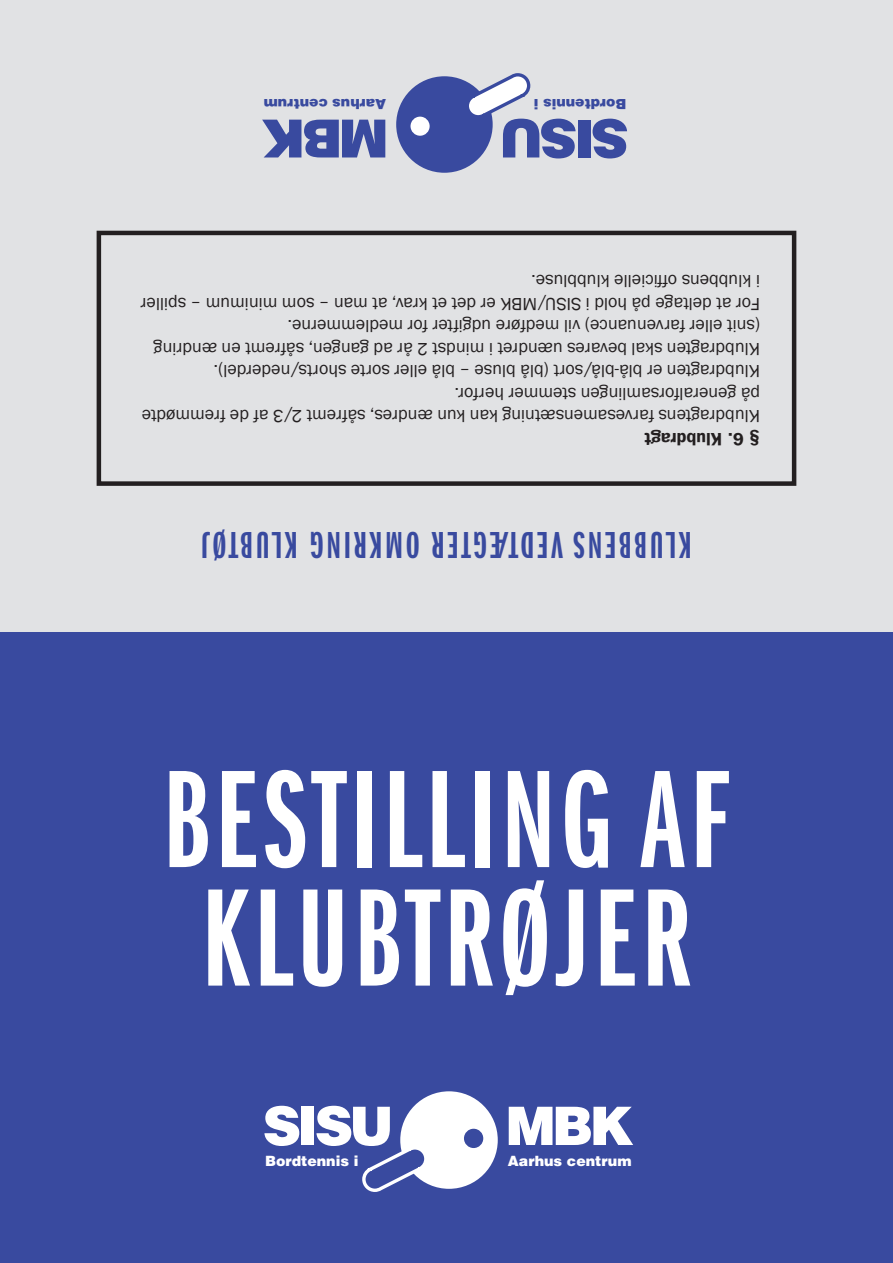
<style>
.page{position:relative;width:893px;height:1263px;background:#fff}
.page>*{position:absolute;margin:0;border:0;box-sizing:border-box;transform-origin:0 0}
.t1{font:144px/118.5px "Franklin Gothic Demi X Cmpr";letter-spacing:.04em;color:#fff}
.t2{font:900 53.1px "Helvetica";letter-spacing:-.07em;color:#fff}
.t3{font:900 52.65px "Helvetica";letter-spacing:-.07em;color:#394a9f}
.t4{font:39px "Franklin Gothic Demi X Cmpr";letter-spacing:.07em;color:#394a9f}
.t5{font:18px/22.5px "Franklin Gothic";color:#231f20}
.t6{font:600 18px "Franklin Gothic";color:#231f20}
.t7{font:900 14.1px "Helvetica";color:#fff}
.t8{font:900 13.95px "Helvetica";color:#394a9f}
</style>
<div class="page">
<div style="left:0;top:631px;width:893px;height:632px;background:#394a9f"></div>
<div style="left:400px;top:1091px;width:98px;height:98px;background:#fff;border-radius:50%"></div>
<svg style="left:362px;top:1143px;width:67px;height:49px"></svg>
<div style="left:464px;top:1129px;width:19px;height:19px;background:#394a9f;border-radius:50%"></div>
<div style="left:0;top:0;width:893px;height:631px;background:#e1e2e4"></div>
<div style="left:396px;top:76px;width:97px;height:97px;background:#394a9f;border-radius:50%"></div>
<svg style="left:464px;top:73px;width:67px;height:48px"></svg>
<div style="left:410px;top:117px;width:20px;height:19px;background:#fff;border-radius:50%"></div>
<div style="left:97px;top:231px;width:699px;height:255px;border:4px solid #231f20"></div>
<p class="t8" style="left:386px;top:113px;width:124px;rotate:-180deg">Aarhus centrum</p>
<p class="t3" style="left:388px;top:173px;width:128px;rotate:-180deg">MBK</p>
<p class="t8" style="left:626px;top:113px;width:94px;rotate:-180deg">Bordtennis i</p>
<p class="t3" style="left:629px;top:173px;width:131px;rotate:-180deg">SISU</p>
<p class="t5" style="left:760px;top:292px;width:230px;rotate:-180deg">i klubbens officielle klubbluse.</p>
<p class="t5" style="left:760px;top:315px;width:621px;rotate:-180deg">For at deltage på hold i SISU/MBK er det et krav, at man – som minimum – spiller</p>
<p class="t5" style="left:760px;top:337px;width:474px;rotate:-180deg">(snit eller farvenuance) vil medføre udgifter for medlemmerne.</p>
<p class="t5" style="left:760px;top:360px;width:608px;rotate:-180deg">Klubdragten skal bevares uændret i mindst 2 år ad gangen, såfremt en ændring</p>
<p class="t5" style="left:760px;top:382px;width:548px;rotate:-180deg">Klubdragten er blå-blå/sort (blå bluse – blå eller sorte shorts/nederdel).</p>
<p class="t5" style="left:760px;top:427px;width:620px;rotate:-180deg">Klubdragtens farvesamensætning kan kun ændres, såfremt 2/3 af de fremmødte på generalforsamlingen stemmer herfor.</p>
<p class="t6" style="left:760px;top:450px;width:117px;rotate:-180deg">§ 6. Klubdragt</p>
<p class="t4" style="left:692px;top:566px;width:492px;rotate:-180deg">KLUBBENS VEDTÆGTER OMKRING KLUBTØJ</p>
<p class="t1" style="left:163px;top:763px;width:568px">BESTILLING AF<br>KLUBTRØJER</p>
<p class="t2" style="left:263px;top:1091px;width:132px">SISU</p>
<p class="t2" style="left:505px;top:1091px;width:130px">MBK</p>
<p class="t7" style="left:265px;top:1151px;width:95px">Bordtennis i</p>
<p class="t7" style="left:508px;top:1151px;width:125px">Aarhus centrum</p>
</div>
